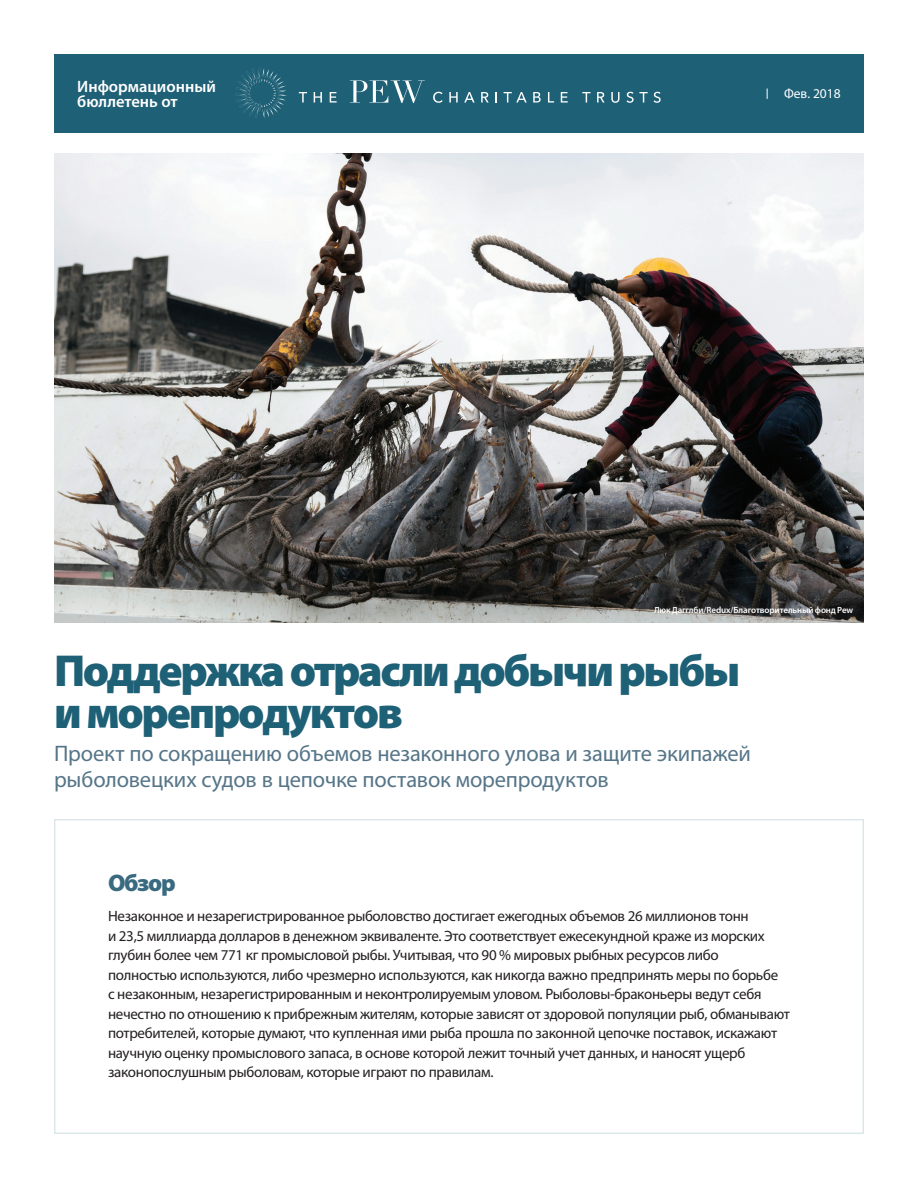
<style>
.page{position:relative;width:918px;height:1188px;background:#fff}
.page>*{position:absolute;margin:0;border:0;box-sizing:border-box;transform-origin:0 0}
.Main_Title{font:900 45px/42px "Myriad Pro";letter-spacing:-.05em;color:#1e6076}
.t1{font:900 24px "Myriad Pro";letter-spacing:-.05em;color:#3a6a7f}
.Main_Title_Subhead{font:22.5px/25.5px "Myriad Pro";letter-spacing:-.01em;color:#567588}
.t2{font:600 16.5px/15px "Myriad Pro";color:#fff}
.Body{font:15px/19.5px "Myriad Pro";letter-spacing:-.02em;color:#231f20}
.t3{font:13.5px "Myriad Pro";color:#fff}
.Photo_credit{font:600 9px "Myriad Pro";letter-spacing:-.015em;color:#fff}
</style>
<div class="page">
<div style="left:54px;top:54px;width:810px;height:78px;background:#1e6076"></div>
<svg style="left:235px;top:68px;width:52px;height:50px"></svg>
<svg style="left:299px;top:92px;width:8px;height:11px"></svg>
<svg style="left:314px;top:92px;width:8px;height:11px"></svg>
<svg style="left:330px;top:92px;width:7px;height:11px"></svg>
<svg style="left:433px;top:92px;width:10px;height:11px"></svg>
<svg style="left:449px;top:92px;width:9px;height:11px"></svg>
<svg style="left:464px;top:92px;width:11px;height:11px"></svg>
<svg style="left:481px;top:92px;width:8px;height:11px"></svg>
<svg style="left:495px;top:92px;width:2px;height:11px"></svg>
<svg style="left:504px;top:92px;width:23px;height:11px"></svg>
<svg style="left:533px;top:92px;width:8px;height:11px"></svg>
<svg style="left:548px;top:92px;width:6px;height:11px"></svg>
<svg style="left:561px;top:92px;width:7px;height:11px"></svg>
<svg style="left:582px;top:92px;width:8px;height:11px"></svg>
<svg style="left:597px;top:92px;width:8px;height:11px"></svg>
<svg style="left:611px;top:92px;width:9px;height:11px"></svg>
<svg style="left:626px;top:92px;width:22px;height:11px"></svg>
<svg style="left:654px;top:92px;width:7px;height:11px"></svg>
<svg style="left:350px;top:80px;width:75px;height:23px"></svg>
<img style="left:54px;top:153px;width:810px;height:470px">
<p class="t2" style="left:77px;top:78px;width:140px">Информационный бюллетень от</p>
<p class="t3" style="left:784px;top:85px;width:58px">Фев. 2018</p>
<p class="Photo_credit" style="left:654px;top:604px;width:201px">Люк Дагглби/Redux/Благотворительный фонд Pew</p>
<p class="Main_Title" style="left:54px;top:648px;width:688px">Поддержка отрасли добычи рыбы и морепродуктов</p>
<p class="Main_Title_Subhead" style="left:54px;top:740px;width:699px">Проект по сокращению объемов незаконного улова и защите экипажей рыболовецких судов в цепочке поставок морепродуктов</p>
<h1 class="t1" style="left:108px;top:867px;width:69px">Обзор</h1>
<p class="Body" style="left:108px;top:906px;width:684px">Незаконное и незарегистрированное рыболовство достигает ежегодных объемов 26 миллионов тонн<br>и 23,5 миллиарда долларов в денежном эквиваленте. Это соответствует ежесекундной краже из морских глубин более чем 771 кг промысловой рыбы. Учитывая, что 90 % мировых рыбных ресурсов либо полностью используются, либо чрезмерно используются, как никогда важно предпринять меры по борьбе<br>с незаконным, незарегистрированным и неконтролируемым уловом. Рыболовы-браконьеры ведут себя нечестно по отношению к прибрежным жителям, которые зависят от здоровой популяции рыб, обманывают потребителей, которые думают, что купленная ими рыба прошла по законной цепочке поставок, искажают научную оценку промыслового запаса, в основе которой лежит точный учет данных, и наносят ущерб законопослушным рыболовам, которые играют по правилам.</p>
</div>
